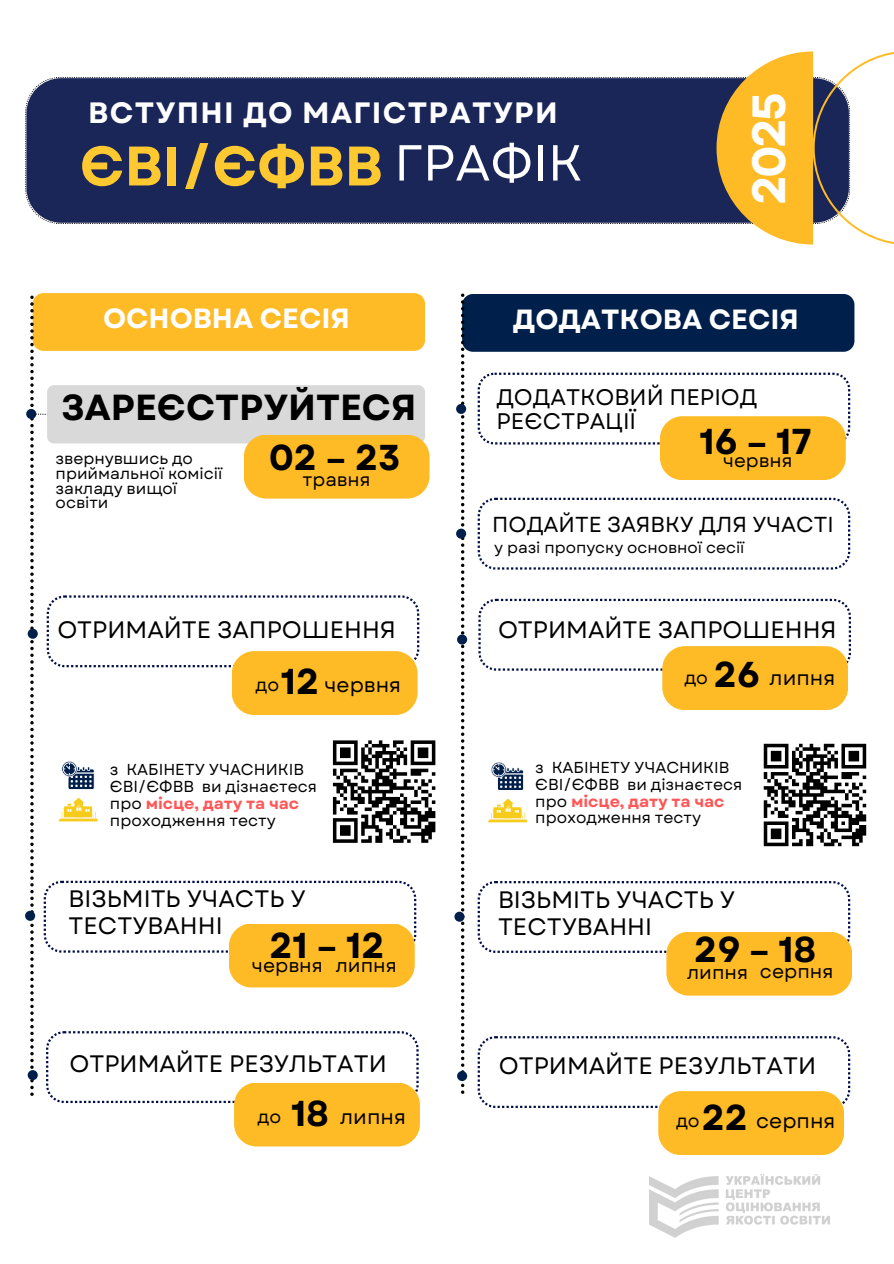
<style>
.page{position:relative;width:894px;height:1264px;background:#fff}
.page>*{position:absolute;margin:0;border:0;box-sizing:border-box;transform-origin:0 0}
.t1{font:700 55.5px "Garet";color:#fdc830}
.t2{font:50.55px "Garet";color:#fff}
.t3{font:700 46.5px "Garet";color:#fff}
.t4{font:700 36.15px "Garet";color:#000}
.t5{font:700 36px "Garet";color:#000}
.t6{font:700 29.4px "Garet";letter-spacing:.045em;color:#fff}
.t7{font:700 27.75px "Garet";color:#fff}
.t8{font:23.7px/27px "Garet";color:#000}
.t9{font:22.5px/23.7px "Garet";color:#000}
.t10{font:21.6px "Garet";color:#000}
.t11{font:20.55px "Garet";color:#000}
.t12{font:19.05px "Garet";color:#000}
.t13{font:18.6px "Garet";color:#000}
.t14{font:18px "Garet";color:#000}
.t15{font:15.9px/16.8px "Garet";color:#000}
.t16{font:15.75px "Garet";color:#000}
.s1{font-weight:700;color:#ff5757}
</style>
<div class="page">
<div style="left:33px;top:293px;width:392px;height:58px;background:#ffbb25;border-radius:11px"></div>
<div style="left:234px;top:1082px;width:185px;height:64px;background:#ffbb25;border-radius:22px"></div>
<svg style="left:30px;top:295px;width:405px;height:808px"></svg>
<div style="left:26px;top:409px;width:10px;height:10px;background:#00204b;border-radius:50%"></div>
<div style="left:28px;top:628px;width:10px;height:10px;background:#00204b;border-radius:50%"></div>
<div style="left:25px;top:910px;width:10px;height:10px;background:#00204b;border-radius:50%"></div>
<div style="left:28px;top:1070px;width:10px;height:10px;background:#00204b;border-radius:50%"></div>
<div style="left:462px;top:294px;width:392px;height:58px;background:#00204b;border-radius:11px"></div>
<svg style="left:491px;top:762px;width:32px;height:28px"></svg>
<svg style="left:488px;top:798px;width:39px;height:24px"></svg>
<svg style="left:478px;top:599px;width:372px;height:71px"></svg>
<svg style="left:763px;top:743px;width:102px;height:103px"></svg>
<svg style="left:477px;top:881px;width:373px;height:71px"></svg>
<svg style="left:477px;top:1036px;width:373px;height:71px"></svg>
<svg style="left:461px;top:293px;width:3px;height:800px"></svg>
<div style="left:457px;top:634px;width:10px;height:10px;background:#00204b;border-radius:50%"></div>
<div style="left:454px;top:911px;width:10px;height:10px;background:#00204b;border-radius:50%"></div>
<div style="left:457px;top:1070px;width:10px;height:11px;background:#00204b;border-radius:50%"></div>
<div style="left:456px;top:528px;width:10px;height:10px;background:#00204b;border-radius:50%"></div>
<svg style="left:477px;top:372px;width:373px;height:72px"></svg>
<div style="left:456px;top:404px;width:10px;height:10px;background:#00204b;border-radius:50%"></div>
<div style="left:25px;top:77px;width:691px;height:147px;background:#1a2558"></div>
<svg style="left:477px;top:497px;width:373px;height:72px"></svg>
<div style="left:243px;top:434px;width:186px;height:64px;background:#ffbb25;border-radius:22px"></div>
<div style="left:232px;top:651px;width:185px;height:64px;background:#ffbb25;border-radius:22px"></div>
<div style="left:666px;top:931px;width:185px;height:64px;background:#ffbb25;border-radius:22px"></div>
<div style="left:658px;top:1091px;width:185px;height:64px;background:#ffbb25;border-radius:22px"></div>
<div style="left:229px;top:923px;width:185px;height:64px;background:#ffbb25;border-radius:22px"></div>
<div style="left:662px;top:646px;width:185px;height:64px;background:#ffbb25;border-radius:22px"></div>
<div style="left:659px;top:416px;width:186px;height:64px;background:#ffbb25;border-radius:22px"></div>
<img style="left:649px;top:1174px;width:180px;height:63px">
<svg style="left:716px;top:51px;width:177px;height:194px"></svg>
<p class="t6" style="left:88px;top:92px;width:471px">ВСТУПНІ ДО МАГІСТРАТУРИ</p>
<p class="t3" style="left:735px;top:204px;width:114px;rotate:-90deg">2025</p>
<p class="t1" style="left:80px;top:126px;width:304px">ЄВІ/ЄФВВ</p>
<p class="t2" style="left:394px;top:126px;width:190px">ГРАФІК</p>
<h3 class="t7" style="left:103px;top:299px;width:248px">ОСНОВНА СЕСІЯ</h3>
<p class="t4" style="left:61px;top:381px;width:356px">ЗАРЕЄСТРУЙТЕСЯ</p>
<h4 class="t15" style="left:56px;top:451px;width:168px;line-height:14.7px">звернувшись до приймальної комісії закладу вищої освіти</h4>
<p class="t5" style="left:269px;top:432px;width:133px">02 – 23</p>
<h5 class="t13" style="left:302px;top:466px;width:69px">травня</h5>
<h1 class="t8" style="left:57px;top:616px;width:340px">ОТРИМАЙТЕ ЗАПРОШЕННЯ</h1>
<h2 class="t5" style="left:281px;top:655px;width:40px">12</h2>
<p class="t14" style="left:255px;top:672px;width:25px">до</p>
<h5 class="t11" style="left:324px;top:670px;width:78px">червня</h5>
<h6 class="t15" style="left:110px;top:761px;width:208px">з КАБІНЕТУ УЧАСНИКІВ<br>ЄВІ/ЄФВВ ви дізнаєтеся про <span class="s1">місце, дату та час </span>проходження тесту</h6>
<h4 class="t8" style="left:69px;top:885px;width:238px">ВІЗЬМІТЬ УЧАСТЬ У<br>ТЕСТУВАННІ</h4>
<p class="t5" style="left:269px;top:919px;width:116px">21 – 12</p>
<p class="t12" style="left:251px;top:952px;width:73px">червня</p>
<h6 class="t12" style="left:336px;top:951px;width:62px">липня</h6>
<p class="t8" style="left:69px;top:1050px;width:319px">ОТРИМАЙТЕ РЕЗУЛЬТАТИ</p>
<p class="t14" style="left:257px;top:1103px;width:25px">до</p>
<h4 class="t5" style="left:291px;top:1087px;width:39px">18</h4>
<p class="t11" style="left:340px;top:1102px;width:67px">липня</p>
<h6 class="t7" style="left:513px;top:299px;width:287px">ДОДАТКОВА СЕСІЯ</h6>
<h4 class="t9" style="left:496px;top:385px;width:262px">ДОДАТКОВИЙ ПЕРІОД<br>РЕЄСТРАЦІЇ</h4>
<p class="t5" style="left:699px;top:415px;width:114px">16 – 17</p>
<h6 class="t13" style="left:722px;top:447px;width:71px">червня</h6>
<h6 class="t10" style="left:492px;top:508px;width:343px">ПОДАЙТЕ ЗАЯВКУ ДЛЯ УЧАСТІ</h6>
<h5 class="t16" style="left:494px;top:536px;width:252px">у разі пропуску основної сесії</h5>
<p class="t8" style="left:498px;top:616px;width:340px">ОТРИМАЙТЕ ЗАПРОШЕННЯ</p>
<p class="t14" style="left:684px;top:665px;width:25px">до</p>
<p class="t5" style="left:713px;top:649px;width:48px">26</p>
<p class="t11" style="left:769px;top:663px;width:67px">липня</p>
<p class="t15" style="left:535px;top:759px;width:208px">з КАБІНЕТУ УЧАСНИКІВ<br>ЄВІ/ЄФВВ ви дізнаєтеся про <span class="s1">місце, дату та час </span>проходження тесту</p>
<p class="t8" style="left:498px;top:885px;width:238px">ВІЗЬМІТЬ УЧАСТЬ У<br>ТЕСТУВАННІ</p>
<p class="t5" style="left:694px;top:923px;width:123px">29 – 18</p>
<p class="t12" style="left:687px;top:958px;width:62px">липня</p>
<h6 class="t12" style="left:759px;top:957px;width:75px">серпня</h6>
<p class="t8" style="left:498px;top:1051px;width:319px">ОТРИМАЙТЕ РЕЗУЛЬТАТИ</p>
<p class="t5" style="left:701px;top:1091px;width:48px">22</p>
<p class="t14" style="left:675px;top:1107px;width:25px">до</p>
<p class="t11" style="left:756px;top:1106px;width:81px">серпня</p>
</div>
